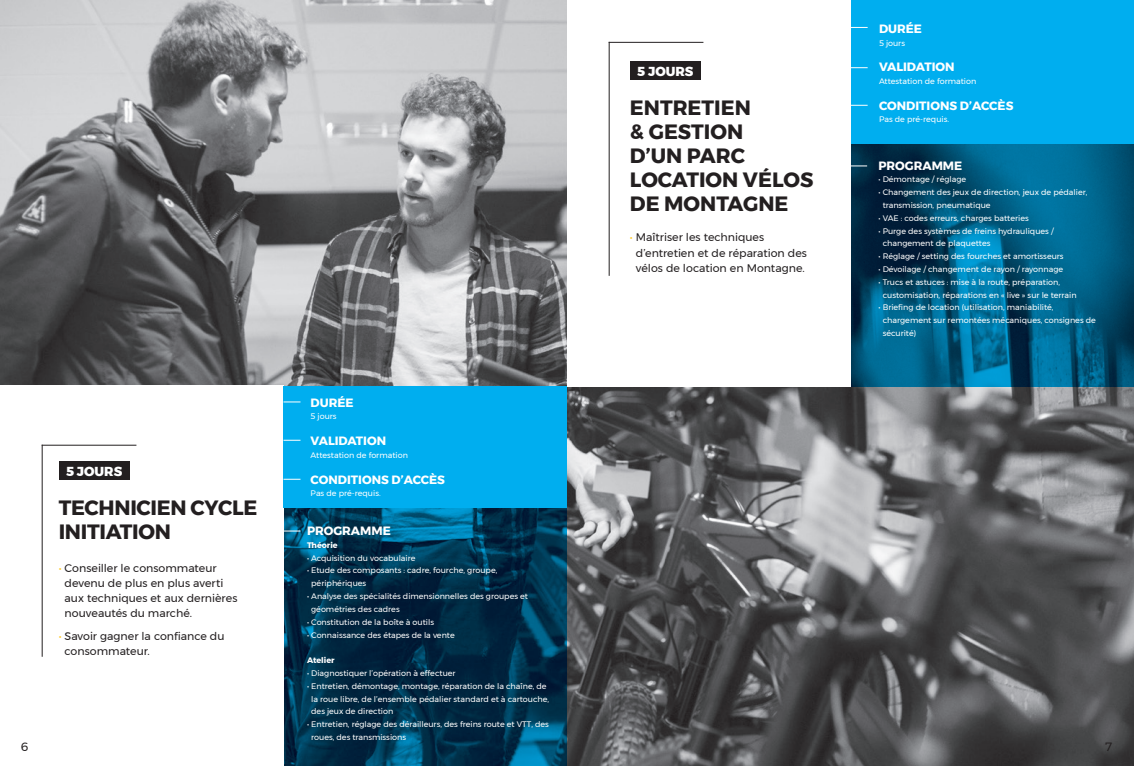
<style>
.page{position:relative;width:1134px;height:766px;background:#fff}
.page>*{position:absolute;margin:0;border:0;box-sizing:border-box;transform-origin:0 0}
.t1{font:700 20.6px/24.1px "Montserrat";color:#231f20}
.t2{font:800 13px "Montserrat";color:#fff}
.t3{font:700 12px "Montserrat";color:#fff}
.t4{font:12px "Montserrat";color:#231f20}
.t5{font:11px/15px "Montserrat";color:#231f20}
.t6{font:8px/12.8px "Montserrat";color:#fff}
.t7{font:700 8px "Montserrat";color:#fff}
.s1{color:#fec929}
</style>
<div class="page">
<img style="left:0;top:0;width:1134px;height:765px">
<div style="left:850px;top:0;width:284px;height:143px;background:#00aeef"></div>
<img style="left:283px;top:507px;width:284px;height:258px">
<img style="left:850px;top:143px;width:284px;height:243px">
<svg style="left:851px;top:67px;width:17px;height:1px"></svg>
<svg style="left:851px;top:105px;width:17px;height:1px"></svg>
<svg style="left:851px;top:27px;width:17px;height:1px"></svg>
<svg style="left:850px;top:165px;width:17px;height:1px"></svg>
<div style="left:0;top:386px;width:283px;height:379px;background:#fff"></div>
<div style="left:567px;top:0;width:283px;height:386px;background:#fff"></div>
<hr style="left:42px;top:444px;width:1px;height:212px;background:#231f20">
<hr style="left:42px;top:444px;width:94px;height:1px;background:#231f20">
<hr style="left:609px;top:42px;width:1px;height:234px;background:#231f20">
<hr style="left:609px;top:42px;width:94px;height:1px;background:#231f20">
<div style="left:59px;top:461px;width:71px;height:19px;background:#231f20"></div>
<div style="left:630px;top:62px;width:71px;height:18px;background:#231f20"></div>
<div style="left:283px;top:386px;width:284px;height:121px;background:#00aeef"></div>
<svg style="left:283px;top:401px;width:17px;height:1px"></svg>
<svg style="left:283px;top:439px;width:17px;height:1px"></svg>
<svg style="left:283px;top:478px;width:17px;height:1px"></svg>
<svg style="left:283px;top:530px;width:17px;height:1px"></svg>
<h2 class="t2" style="left:66px;top:460px;width:58px">5 JOURS</h2>
<h3 class="t3" style="left:311px;top:392px;width:45px">DURÉE</h3>
<p class="t6" style="left:311px;top:410px;width:28px">5 jours</p>
<h3 class="t3" style="left:311px;top:431px;width:77px">VALIDATION</h3>
<p class="t6" style="left:311px;top:448px;width:99px">Attestation de formation</p>
<h3 class="t3" style="left:311px;top:469px;width:136px">CONDITIONS D’ACCÈS</h3>
<p class="t6" style="left:311px;top:487px;width:72px">Pas de pré-requis.</p>
<h2 class="t2" style="left:637px;top:60px;width:58px">5 JOURS</h2>
<h1 class="t1" style="left:630px;top:96px;width:185px">ENTRETIEN<br>&amp; GESTION<br>D’UN PARC<br>LOCATION VÉLOS<br>DE MONTAGNE</h1>
<h3 class="t5" style="left:636px;top:230px;width:173px;text-indent:-6px"><span class="s1">•</span> Maîtriser les techniques d’entretien et de réparation des vélos de location en Montagne.</h3>
<h3 class="t3" style="left:879px;top:19px;width:45px">DURÉE</h3>
<p class="t6" style="left:879px;top:36px;width:28px">5 jours</p>
<h3 class="t3" style="left:879px;top:57px;width:77px">VALIDATION</h3>
<p class="t6" style="left:879px;top:75px;width:99px">Attestation de formation</p>
<h3 class="t3" style="left:879px;top:96px;width:136px">CONDITIONS D’ACCÈS</h3>
<p class="t6" style="left:879px;top:113px;width:72px">Pas de pré-requis.</p>
<h3 class="t3" style="left:878px;top:156px;width:85px">PROGRAMME</h3>
<p class="t6" style="left:878px;top:173px;width:89px">• Démontage / réglage</p>
<p class="t6" style="left:883px;top:186px;width:206px;text-indent:-4px">• Changement des jeux de direction, jeux de pédalier, transmission, pneumatique</p>
<p class="t6" style="left:878px;top:211px;width:152px">• VAE : codes erreurs, charges batteries</p>
<p class="t6" style="left:883px;top:224px;width:172px;text-indent:-4px">• Purge des systèmes de freins hydrauliques / changement de plaquettes</p>
<p class="t6" style="left:878px;top:250px;width:187px">• Réglage / setting des fourches et amortisseurs</p>
<p class="t6" style="left:878px;top:262px;width:186px">• Dévoilage / changement de rayon / rayonnage</p>
<p class="t6" style="left:883px;top:275px;width:195px;text-indent:-4px">• Trucs et astuces : mise à la route, préparation, customisation, réparations en « live » sur le terrain</p>
<p class="t6" style="left:883px;top:301px;width:215px;text-indent:-4px">• Briefing de location (utilisation, maniabilité, chargement sur remontées mécaniques, consignes de sécurité)</p>
<h1 class="t1" style="left:59px;top:495px;width:200px">TECHNICIEN CYCLE<br>INITIATION</h1>
<h3 class="t3" style="left:307px;top:521px;width:85px">PROGRAMME</h3>
<p class="t7" style="left:307px;top:538px;width:32px">Théorie</p>
<p class="t6" style="left:307px;top:551px;width:110px">• Acquisition du vocabulaire</p>
<p class="t6" style="left:311px;top:564px;width:188px;text-indent:-4px">• Etude des composants : cadre, fourche, groupe, périphériques</p>
<p class="t6" style="left:311px;top:589px;width:218px;text-indent:-4px">• Analyse des spécialités dimensionnelles des groupes et géométries des cadres</p>
<p class="t6" style="left:307px;top:615px;width:129px">• Constitution de la boîte à outils</p>
<p class="t6" style="left:307px;top:628px;width:149px">• Connaissance des étapes de la vente</p>
<p class="t7" style="left:307px;top:653px;width:29px">Atelier</p>
<p class="t6" style="left:307px;top:666px;width:150px">• Diagnostiquer l’opération à effectuer</p>
<p class="t6" style="left:311px;top:679px;width:239px;text-indent:-4px">• Entretien, démontage, montage, réparation de la chaîne, de la roue libre, de l’ensemble pédalier standard et à cartouche, des jeux de direction</p>
<p class="t6" style="left:311px;top:717px;width:239px;text-indent:-4px">• Entretien, réglage des dérailleurs, des freins route et VTT, des roues, des transmissions</p>
<h3 class="t5" style="left:65px;top:560px;width:174px;text-indent:-6px"><span class="s1">•</span> Conseiller le consommateur devenu de plus en plus averti aux techniques et aux dernières nouveautés du marché.</h3>
<h3 class="t5" style="left:65px;top:628px;width:161px;text-indent:-6px"><span class="s1">•</span> Savoir gagner la confiance du consommateur.</h3>
<h3 class="t4" style="left:21px;top:737px;width:9px">6</h3>
<h3 class="t4" style="left:1105px;top:737px;width:8px">7</h3>
</div>
